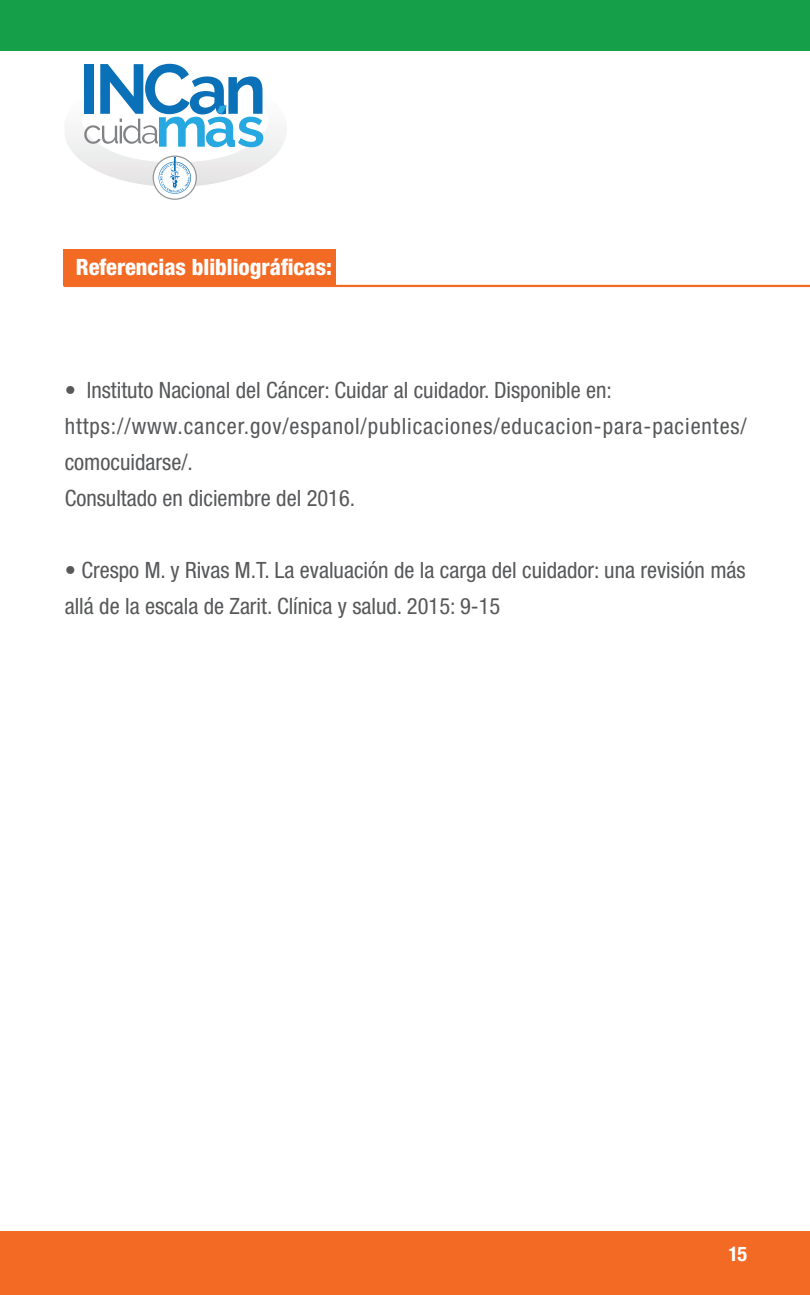
<style>
.page{position:relative;width:810px;height:1295px;background:#fff}
.page>*{position:absolute;margin:0;border:0;box-sizing:border-box;transform-origin:0 0}
.t1{font:condensed 22.5px/36px "Helvetica Neue";color:#57585a}
.t2{font:800 condensed 22.5px "Helvetica Neue";color:#fff}
.t3{font:700 condensed 20.25px "Helvetica Neue";color:#fff}
</style>
<div class="page">
<div style="left:0;top:1231px;width:810px;height:64px;background:#f36a25"></div>
<div style="left:0;top:0;width:810px;height:51px;background:#169f49"></div>
<img style="left:65px;top:129px;width:222px;height:57px">
<svg style="left:84px;top:64px;width:179px;height:83px"></svg>
<svg style="left:153px;top:153px;width:44px;height:47px"></svg>
<div style="left:64px;top:250px;width:272px;height:36px;background:#f36a25"></div>
<hr style="left:64px;top:285px;width:746px;height:2px;background:#f36a25">
<p class="t2" style="left:76px;top:253px;width:258px">Referencias blibliográficas:</p>
<p class="t1" style="left:65px;top:372px;width:684px">• Instituto Nacional del Cáncer: Cuidar al cuidador. Disponible en: https://www.cancer.gov/espanol/publicaciones/educacion-para-pacientes/ comocuidarse/.<br>Consultado en diciembre del 2016.</p>
<p class="t1" style="left:65px;top:552px;width:683px">• Crespo M. y Rivas M.T. La evaluación de la carga del cuidador: una revisión más allá de la escala de Zarit. Clínica y salud. 2015: 9-15</p>
<p class="t3" style="left:728px;top:1241px;width:20px">15</p>
</div>
